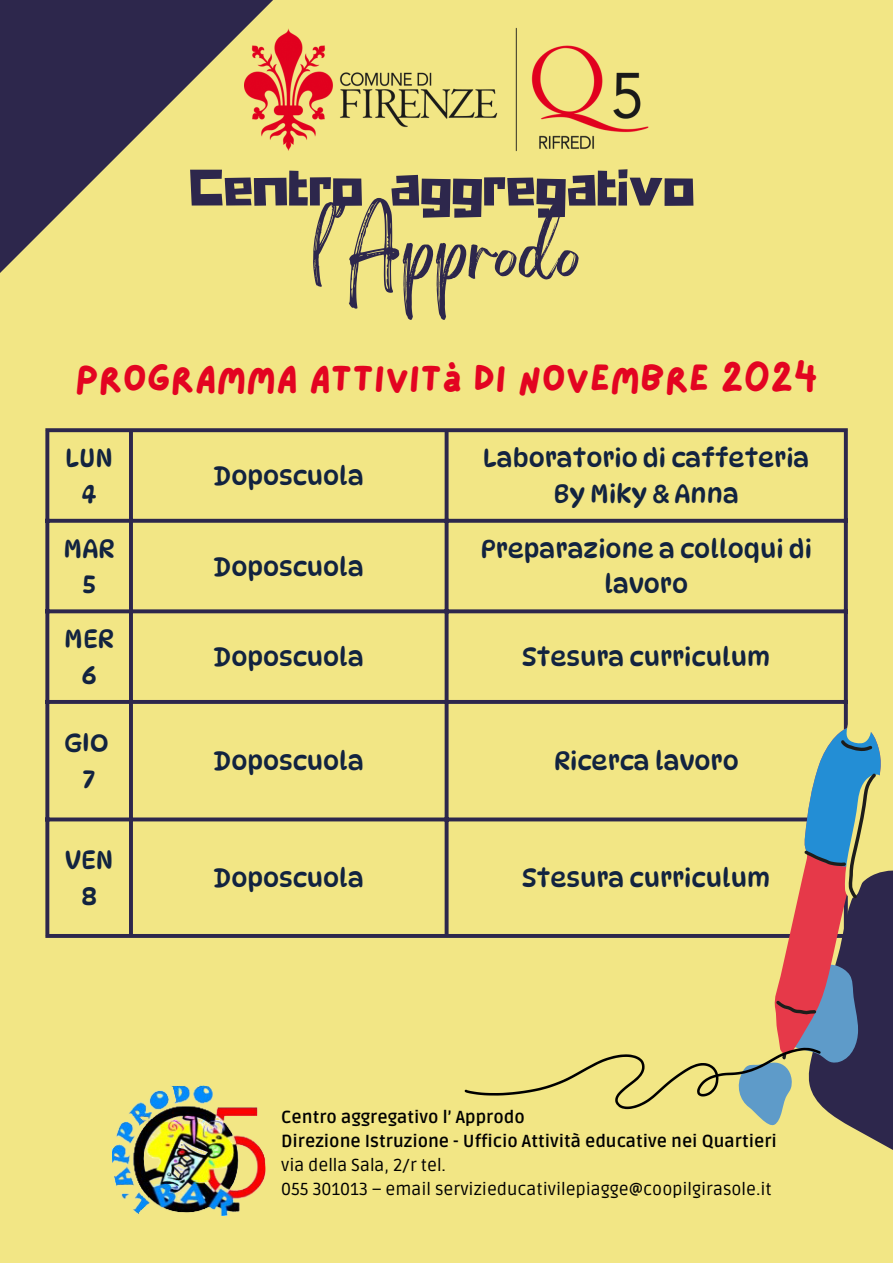
<style>
.page{position:relative;width:893px;height:1263px;background:#f2e685}
.page>*{position:absolute;margin:0;border:0;box-sizing:border-box;transform-origin:0 0}
.t1{font:63.07px "Brightwall";color:#2d274c}
.t2{font:52.05px "Hitchcut";color:#2d274c}
.t3{font:37.5px "Lazydog";color:#e30421}
.t4{font:25.5px/35.4px "Dyna Puff";color:#122340;text-align:center}
.t5{font:700 17.4px "Ruda";color:#000}
.t6{font:17.4px "Ruda";color:#000}
</style>
<div class="page">
<svg style="left:45px;top:432px;width:4px;height:502px;background:#403951"></svg>
<hr style="left:129px;top:432px;width:4px;height:502px;background:#2d274c">
<svg style="left:444px;top:432px;width:4px;height:502px;background:#4c4554"></svg>
<svg style="left:844px;top:432px;width:4px;height:266px"></svg>
<svg style="left:45px;top:428px;width:803px;height:4px;background:#38324f"></svg>
<svg style="left:45px;top:519px;width:803px;height:4px;background:#38324f"></svg>
<svg style="left:45px;top:609px;width:803px;height:4px;background:#3f3951"></svg>
<svg style="left:45px;top:700px;width:420px;height:4px;background:#312b4d"></svg>
<svg style="left:45px;top:817px;width:420px;height:4px;background:#443e52"></svg>
<svg style="left:45px;top:934px;width:420px;height:4px;background:#302a4d"></svg>
<img style="left:112px;top:1086px;width:153px;height:130px">
<img style="left:291px;top:27px;width:358px;height:125px">
<svg style="left:0;top:0;width:291px;height:273px"></svg>
<svg style="left:465px;top:698px;width:428px;height:452px"></svg>
<p class="t2" style="left:189px;top:153px;width:507px">Centro aggregativo</p>
<p class="t1" style="left:312px;top:231px;width:270px">l’Approdo</p>
<p class="t3" style="left:75px;top:360px;width:744px">Programma attività di novembre 2024</p>
<p class="t4" style="left:65px;top:440px;width:49px">LUN<br>4</p>
<h3 class="t4" style="left:64px;top:531px;width:53px">MAR<br>5</h3>
<p class="t4" style="left:64px;top:621px;width:51px">MER<br>6</p>
<p class="t4" style="left:64px;top:725px;width:46px">GIO</p>
<p class="t4" style="left:83px;top:761px;width:14px">7</p>
<p class="t4" style="left:65px;top:842px;width:50px">VEN<br>8</p>
<p class="t4" style="left:214px;top:458px;width:152px">Doposcuola</p>
<p class="t4" style="left:214px;top:549px;width:152px">Doposcuola</p>
<h2 class="t4" style="left:483px;top:440px;width:328px">Laboratorio di caffeteria</h2>
<h1 class="t4" style="left:553px;top:475px;width:187px">By Miky &amp; Anna</h1>
<p class="t4" style="left:480px;top:531px;width:333px">Preparazione a colloqui di lavoro</p>
<p class="t4" style="left:214px;top:639px;width:152px">Doposcuola</p>
<p class="t4" style="left:522px;top:639px;width:250px">Stesura curriculum</p>
<p class="t4" style="left:214px;top:743px;width:152px">Doposcuola</p>
<p class="t4" style="left:554px;top:743px;width:186px">Ricerca lavoro</p>
<p class="t4" style="left:214px;top:860px;width:152px">Doposcuola</p>
<p class="t4" style="left:522px;top:860px;width:250px">Stesura curriculum</p>
<p class="t5" style="left:281px;top:1107px;width:245px">Centro aggregativo l’ Approdo</p>
<p class="t5" style="left:281px;top:1131px;width:497px">Direzione Istruzione - Ufficio Attività educative nei Quartieri</p>
<p class="t6" style="left:281px;top:1155px;width:166px">via della Sala, 2/r tel.</p>
<p class="t6" style="left:281px;top:1179px;width:492px">055 301013 – email servizieducativilepiagge@coopilgirasole.it</p>
</div>
